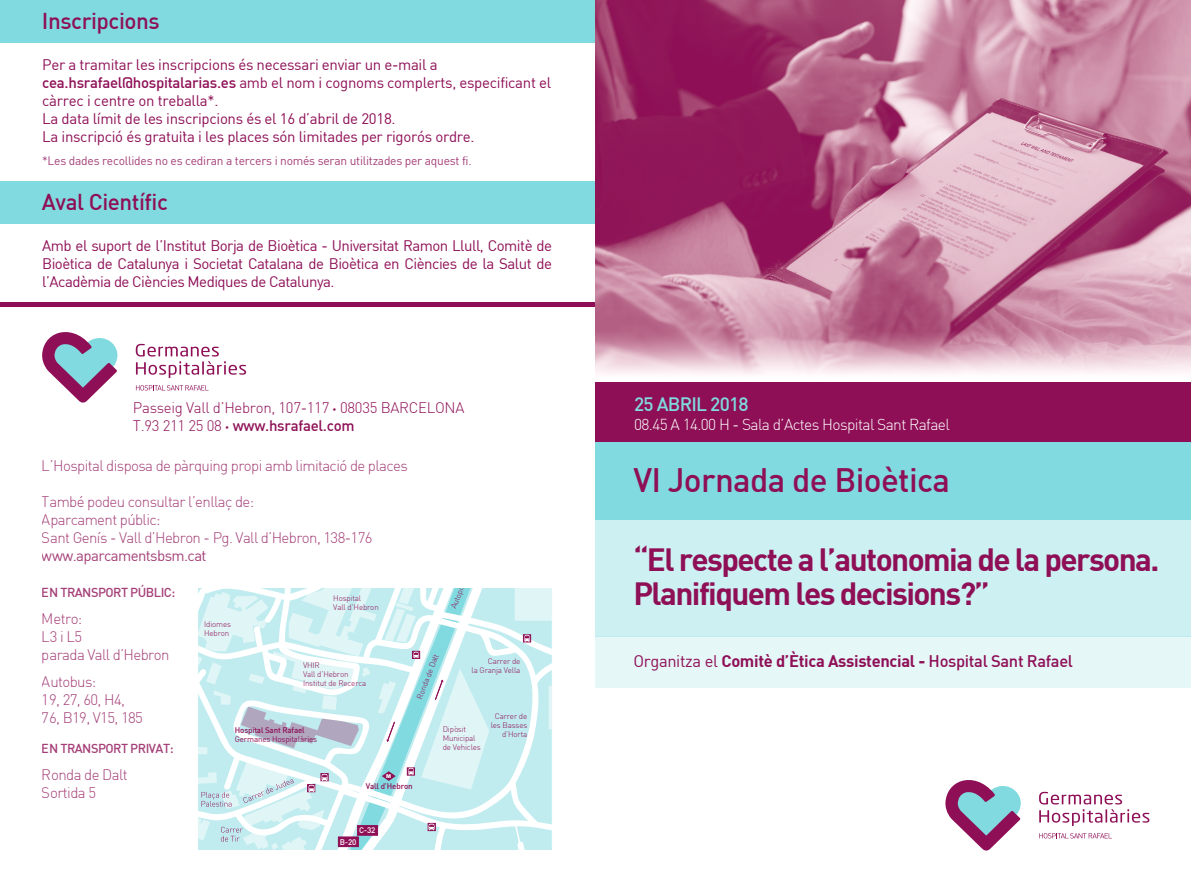
<style>
.page{position:relative;width:1191px;height:893px;background:#fff}
.page>*{position:absolute;margin:0;border:0;box-sizing:border-box;transform-origin:0 0}
.t1{font:500 33.15px "DIN";letter-spacing:-.02em;color:#8e0f56}
.t2{font:700 31.5px/34.5px "DIN";letter-spacing:-.05em;color:#8e0f56}
.t3{font:500 22.5px "DIN";letter-spacing:-.02em;color:#8e0f56}
.t4{font:500 19.05px "DIN";letter-spacing:-.04em;color:#81dadf}
.t5{font:700 16.5px "DIN";letter-spacing:-.02em;color:#8e0f56}
.t6{font:300 15.6px "DIN";letter-spacing:-.04em;color:#fff}
.t7{font:15px/18px "DIN";letter-spacing:-.02em;color:#8e0f56}
.t8{font:300 15px/18px "DIN";letter-spacing:-.04em;color:#8e0f56}
.t9{font:300 15px/18px "DIN";letter-spacing:-.02em;color:#8e0f56}
.t10{font:15px "DIN";letter-spacing:-.04em;color:#8e0f56}
.t11{font:500 12.75px "DIN";letter-spacing:-.04em;color:#8e0f56}
.t12{font:12px "DIN";letter-spacing:-.02em;color:rgb(142 15 86/.8)}
.t13{font:300 7.95px/9px "DIN";letter-spacing:-.02em;color:#8e0f56}
.t14{font:500 7.95px "DIN";letter-spacing:-.02em;color:#8e0f56}
.t15{font:7.95px "DIN";letter-spacing:-.02em;color:#8e0f56}
.t16{font:500 7.95px "DIN";color:#fff}
.t17{font:900 5.25px "Arial";color:#fff}
.s1{font-weight:500}
.s2{font-size:7.5px}
.s3{font-weight:400}
</style>
<div class="page">
<div style="left:0;top:181px;width:595px;height:42px;background:#81dadf"></div>
<hr style="left:0;top:302px;width:595px;height:4px;background:#8e0f56">
<div style="left:0;top:0;width:595px;height:43px;background:#81dadf"></div>
<img style="left:595px;top:0;width:596px;height:383px">
<div style="left:595px;top:509px;width:596px;height:128px;background:#cdf0f2"></div>
<div style="left:595px;top:442px;width:596px;height:77px;background:#81dadf"></div>
<div style="left:595px;top:637px;width:596px;height:51px;background:#e6f7f8"></div>
<svg style="left:198px;top:588px;width:354px;height:262px"></svg>
<div style="left:595px;top:383px;width:596px;height:59px;background:#8e0f56"></div>
<svg style="left:945px;top:780px;width:76px;height:71px"></svg>
<svg style="left:1039px;top:792px;width:110px;height:34px"></svg>
<svg style="left:1039px;top:833px;width:72px;height:5px"></svg>
<svg style="left:42px;top:332px;width:76px;height:71px"></svg>
<svg style="left:136px;top:344px;width:110px;height:34px"></svg>
<svg style="left:136px;top:385px;width:72px;height:5px"></svg>
<h3 class="t3" style="left:42px;top:6px;width:119px">Inscripcions</h3>
<p class="t7" style="left:42px;top:55px;width:510px">Per a tramitar les inscripcions és necessari enviar un e-mail a <span class="s1">cea.hsrafael@hospitalarias.es</span> amb el nom i cognoms complerts, especificant el càrrec i centre on treballa*.<br>La data límit de les inscripcions és el 16 d’abril de 2018.<br>La inscripció és gratuïta i les places són limitades per rigorós ordre.</p>
<p class="t12" style="left:42px;top:153px;width:431px">*Les dades recollides no es cediran a tercers i només seran utilitzades per aquest fi.</p>
<h3 class="t3" style="left:42px;top:187px;width:127px">Aval Científic</h3>
<p class="t7" style="left:42px;top:236px;width:511px;text-align:justify">Amb el suport de l’Institut Borja de Bioètica - Universitat Ramon Llull, Comitè de Bioètica de Catalunya i Societat Catalana de Bioètica en Ciències de la Salut de l’Acadèmia de Ciències Mediques de Catalunya.</p>
<p class="t9" style="left:133px;top:399px;width:333px">Passeig Vall d’Hebron, 107-117 <span class="s2">•</span> 08035 BARCELONA<br>T.93 211 25 08 <span class="s2">•</span> <span class="s1">www.hsrafael.com</span></p>
<p class="t8" style="left:42px;top:456px;width:367px">L’Hospital disposa de pàrquing propi amb limitació de places</p>
<p class="t8" style="left:42px;top:492px;width:332px">També podeu consultar l’enllaç de:<br>Aparcament públic:<br>Sant Genís - Vall d’Hebron - Pg. Vall d’Hebron, 138-176</p>
<p class="t10" style="left:42px;top:546px;width:166px">www.aparcamentsbsm.cat</p>
<p class="t11" style="left:42px;top:584px;width:135px">EN TRANSPORT PÚBLIC:</p>
<p class="t8" style="left:42px;top:609px;width:129px">Metro:<br>L3 i L5<br>parada Vall d’Hebron</p>
<p class="t8" style="left:42px;top:672px;width:102px">Autobus:<br>19, 27, 60, H4,<br>76, B19, V15, 185</p>
<p class="t11" style="left:42px;top:740px;width:133px">EN TRANSPORT PRIVAT:</p>
<p class="t8" style="left:42px;top:765px;width:87px">Ronda de Dalt<br>Sortida 5</p>
<p class="t13" style="left:449px;top:607px;width:33px;rotate:-69deg">Autopista</p>
<p class="t13" style="left:333px;top:594px;width:47px">Hospital<br>Vall d’Hebron</p>
<p class="t13" style="left:204px;top:619px;width:28px">Idiomes<br>Hebron</p>
<p class="t13" style="left:415px;top:697px;width:49px;rotate:-69deg">Ronda de Dalt</p>
<p class="t13" style="left:471px;top:656px;width:50px;text-align:right">Carrer de<br>la Granja Vella</p>
<p class="t13" style="left:491px;top:711px;width:38px;text-align:right">Carrer de les Basses d’Horta</p>
<p class="t13" style="left:303px;top:660px;width:65px">VHIR<br>Vall d’Hebron<br>Institut de Recerca</p>
<p class="t13" style="left:443px;top:725px;width:40px">Dipòsit<br>Municipal de Vehicles</p>
<p class="t14" style="left:235px;top:725px;width:71px">Hospital Sant Rafael</p>
<p class="t15" style="left:235px;top:734px;width:84px">Germanes Hospitalàries</p>
<p class="t17" style="left:386px;top:772px;width:6px">M</p>
<p class="t14" style="left:366px;top:781px;width:48px">Vall d’Hebron</p>
<p class="t16" style="left:359px;top:825px;width:18px">C-32</p>
<p class="t16" style="left:340px;top:837px;width:18px">B-20</p>
<p class="t4" style="left:634px;top:392px;width:116px">25 ABRIL 2018</p>
<p class="t6" style="left:634px;top:415px;width:317px">08.45 A 14.00 H - Sala d’Actes Hospital Sant Rafael</p>
<h1 class="t1" style="left:633px;top:459px;width:318px">VI Jornada de Bioètica</h1>
<h2 class="t2" style="left:633px;top:541px;width:527px">“El respecte a l’autonomia de la persona.<br>Planifiquem les decisions?”</h2>
<p class="t5" style="left:633px;top:650px;width:441px"><span class="s3">Organitza el</span> Comitè d’Ètica Assistencial - <span class="s1">Hospital Sant Rafael</span></p>
</div>
